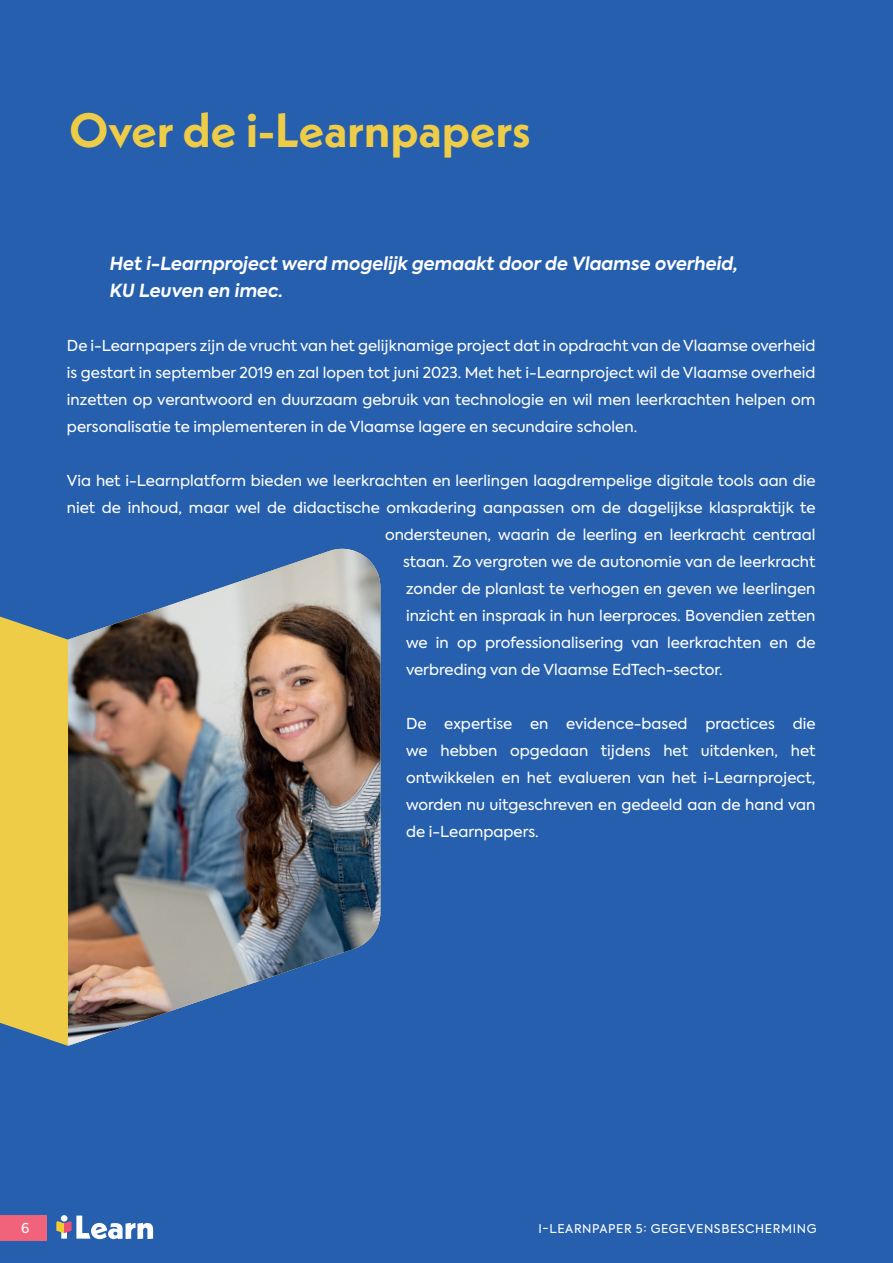
<style>
.page{position:relative;width:893px;height:1263px;background:#255fad}
.page>*{position:absolute;margin:0;border:0;box-sizing:border-box;transform-origin:0 0}
.t1{font:700 48px "Neue Kabel";color:#eecc47}
.t2{font:italic 700 18px/27px "Axiforma";letter-spacing:-.005em;color:#fff}
.t3{font:15px/27px "Axiforma";color:#fff;text-align:justify}
.t4{font:13.5px "Axiforma";color:#fff}
.t5{font:12px "Axiforma";letter-spacing:.05em;color:#fff}
</style>
<div class="page">
<div style="left:0;top:1215px;width:47px;height:26px;background:#f0637a"></div>
<svg style="left:56px;top:1215px;width:97px;height:24px"></svg>
<svg style="left:0;top:548px;width:345px;height:498px;fill:#eecc47"></svg>
<img style="left:68px;top:549px;width:312px;height:497px">
<h1 class="t1" style="left:69px;top:99px;width:463px">Over de i-Learnpapers</h1>
<p class="t2" style="left:109px;top:250px;width:630px">Het i-Learnproject werd mogelijk gemaakt door de Vlaamse overheid,<br>KU Leuven en imec.</p>
<p class="t3" style="left:67px;top:332px;width:750px">De i-Learnpapers zijn de vrucht van het gelijknamige project dat in opdracht van de Vlaamse overheid is gestart in september 2019 en zal lopen tot juni 2023. Met het i-Learnproject wil de Vlaamse overheid inzetten op verantwoord en duurzaam gebruik van technologie en wil men leerkrachten helpen om personalisatie te implementeren in de Vlaamse lagere en secundaire scholen.</p>
<p class="t3" style="left:67px;top:467px;width:750px">Via het i-Learnplatform bieden we leerkrachten en leerlingen laagdrempelige digitale tools aan die</p>
<p class="t3" style="left:67px;top:494px;width:750px">niet de inhoud, maar wel de didactische omkadering aanpassen om de dagelijkse klaspraktijk te</p>
<p class="t3" style="left:385px;top:521px;width:432px">ondersteunen, waarin de leerling en leerkracht centraal</p>
<p class="t3" style="left:403px;top:548px;width:414px">staan. Zo vergroten we de autonomie van de leerkracht</p>
<p class="t3" style="left:406px;top:575px;width:411px">zonder de planlast te verhogen en geven we leerlingen</p>
<p class="t3" style="left:406px;top:602px;width:411px">inzicht en inspraak in hun leerproces. Bovendien zetten</p>
<p class="t3" style="left:406px;top:629px;width:411px">we in op professionalisering van leerkrachten en de</p>
<p class="t3" style="left:406px;top:656px;width:318px">verbreding van de Vlaamse EdTech-sector.</p>
<p class="t3" style="left:406px;top:710px;width:411px">De expertise en evidence-based practices die we hebben opgedaan tijdens het uitdenken, het ontwikkelen en het evalueren van het i-Learnproject, worden nu uitgeschreven en gedeeld aan de hand van de i-Learnpapers.</p>
<p class="t4" style="left:21px;top:1220px;width:10px">6</p>
<p class="t5" style="left:539px;top:1221px;width:279px">I-LEARNPAPER 5: GEGEVENSBESCHERMING</p>
</div>
